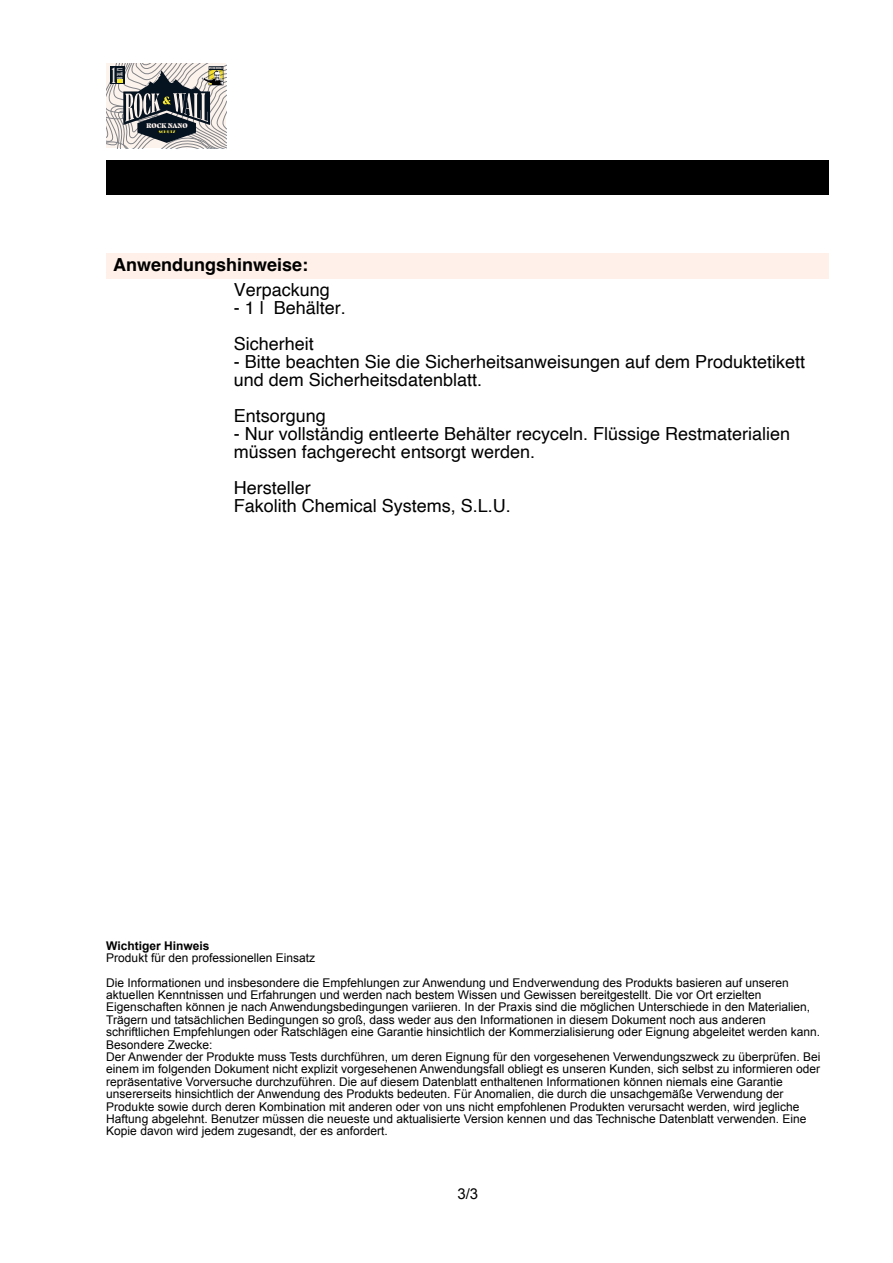
<style>
.page{position:relative;width:893px;height:1263px;background:#fff}
.page>*{position:absolute;margin:0;border:0;box-sizing:border-box;transform-origin:0 0}
.t1{font:20.55px "Birch Std";color:#fdf3ed}
.t2{font:18px/18px "Helvetica";color:#000}
.t3{font:700 18px "Helvetica";color:#000}
.t4{font:15px "Arial";color:#000}
.t5{font:12px/12.5px "Arial";color:#000}
.t6{font:700 12px "Arial";color:#000}
.t7{font:900 7.8px "Swear Display";color:#fdf3ed}
.t8{font:7.05px "Birch Std";letter-spacing:.035em;color:#fdf3ed}
.t9{font:3.6px "LTC Broadway";color:#f7e932}
.t10{font:2.85px "Komu A";color:#fdf3ed}
</style>
<div class="page">
<div style="left:106px;top:253px;width:723px;height:26px;background:#fff1e9"></div>
<svg style="left:107px;top:64px;width:119px;height:84px;background:#929293"></svg>
<img style="left:201px;top:71px;width:22px;height:14px">
<div style="left:106px;top:161px;width:723px;height:34px;background:#000"></div>
<h1 class="t1" style="left:112px;top:64px;width:5px">1</h1>
<p class="t8" style="left:124px;top:68px;width:13px;rotate:90deg">LITER</p>
<p class="t10" style="left:209px;top:67px;width:15px">BYSVEN REMMELE</p>
<p class="t7" style="left:147px;top:121px;width:42px">ROCK NANO</p>
<p class="t9" style="left:159px;top:129px;width:18px">SCHUTZ</p>
<h2 class="t3" style="left:113px;top:258px;width:197px">Anwendungshinweise:</h2>
<h2 class="t2" style="left:234px;top:282px;width:98px">Verpackung</h2>
<h2 class="t2" style="left:234px;top:291px;width:114px;line-height:36px">- 1 l Behälter.<br>Sicherheit</h2>
<h2 class="t2" style="left:234px;top:354px;width:573px">- Bitte beachten Sie die Sicherheitsanweisungen auf dem Produktetikett und dem Sicherheitsdatenblatt.</h2>
<h2 class="t2" style="left:234px;top:408px;width:94px">Entsorgung</h2>
<h2 class="t2" style="left:234px;top:426px;width:558px">- Nur vollständig entleerte Behälter recyceln. Flüssige Restmaterialien müssen fachgerecht entsorgt werden.</h2>
<h2 class="t2" style="left:234px;top:480px;width:279px">Hersteller<br>Fakolith Chemical Systems, S.L.U.</h2>
<p class="t6" style="left:106px;top:941px;width:105px">Wichtiger Hinweis</p>
<p class="t5" style="left:106px;top:946px;width:684px;line-height:24.8px">Produkt für den professionellen Einsatz<br>Die Informationen und insbesondere die Empfehlungen zur Anwendung und Endverwendung des Produkts basieren auf unseren</p>
<p class="t5" style="left:106px;top:990px;width:716px">aktuellen Kenntnissen und Erfahrungen und werden nach bestem Wissen und Gewissen bereitgestellt. Die vor Ort erzielten Eigenschaften können je nach Anwendungsbedingungen variieren. In der Praxis sind die möglichen Unterschiede in den Materialien, Trägern und tatsächlichen Bedingungen so groß, dass weder aus den Informationen in diesem Dokument noch aus anderen schriftlichen Empfehlungen oder Ratschlägen eine Garantie hinsichtlich der Kommerzialisierung oder Eignung abgeleitet werden kann.<br>Besondere Zwecke:<br>Der Anwender der Produkte muss Tests durchführen, um deren Eignung für den vorgesehenen Verwendungszweck zu überprüfen. Bei einem im folgenden Dokument nicht explizit vorgesehenen Anwendungsfall obliegt es unseren Kunden, sich selbst zu informieren oder repräsentative Vorversuche durchzuführen. Die auf diesem Datenblatt enthaltenen Informationen können niemals eine Garantie unsererseits hinsichtlich der Anwendung des Produkts bedeuten. Für Anomalien, die durch die unsachgemäße Verwendung der Produkte sowie durch deren Kombination mit anderen oder von uns nicht empfohlenen Produkten verursacht werden, wird jegliche Haftung abgelehnt. Benutzer müssen die neueste und aktualisierte Version kennen und das Technische Datenblatt verwenden. Eine Kopie davon wird jedem zugesandt, der es anfordert.</p>
<p class="t4" style="left:457px;top:1188px;width:22px">3/3</p>
</div>
